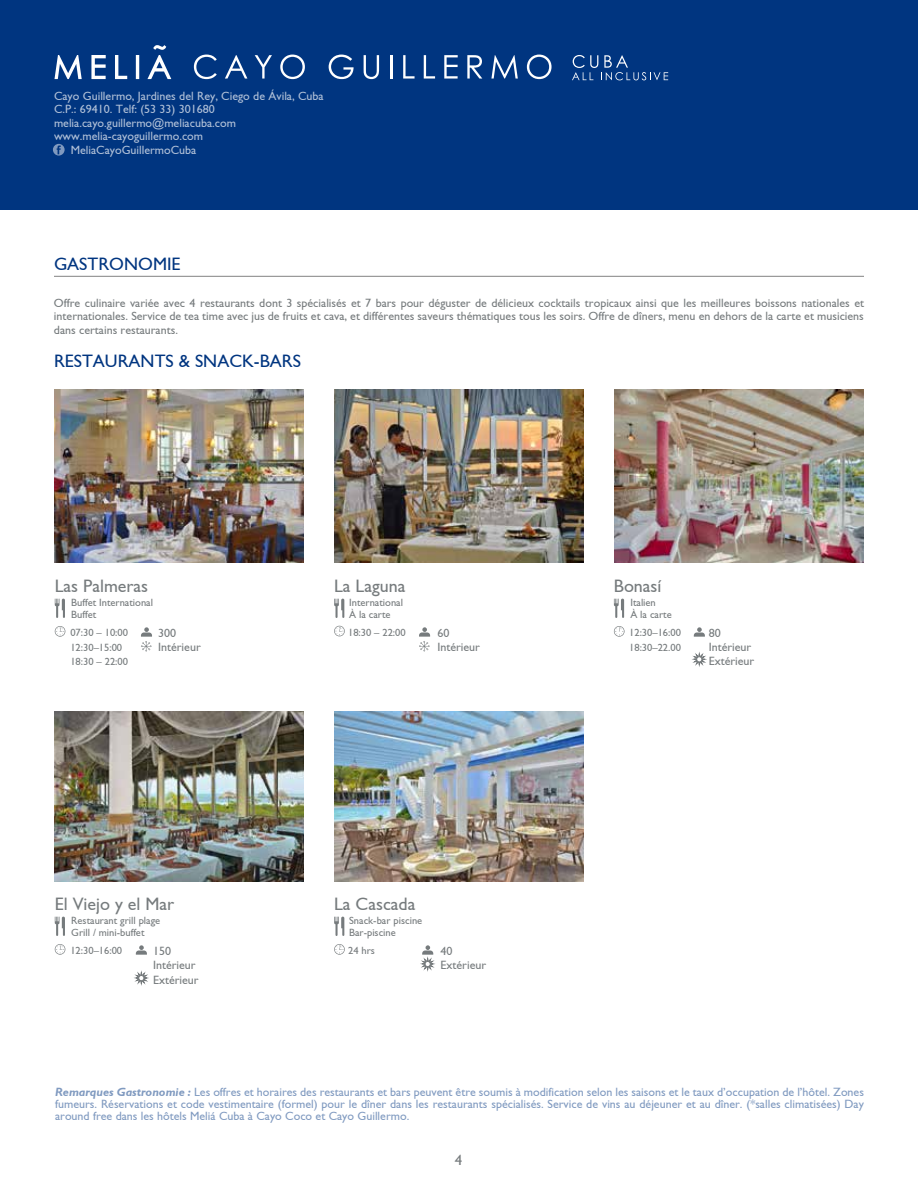
<style>
.page{position:relative;width:918px;height:1188px;background:#fff}
.page>*{position:absolute;margin:0;border:0;box-sizing:border-box;transform-origin:0 0}
.t1{font:18px "Gill Sans";color:#767b7d}
.t2{font:18px "Gill Sans";color:#003580}
.t3{font:15px "Gill Sans";color:#767b7d}
.t4{font:12px/13.5px "Gill Sans";color:#767b7d}
.t5{font:12px/12px "Gill Sans";color:#809ac0;text-align:justify}
.t6{font:12px "Gill Sans";color:#fff}
.t7{font:10.5px/12px "Gill Sans";color:#767b7d}
.s1{font-weight:700;font-style:italic}
</style>
<div class="page">
<div style="left:0;top:0;width:918px;height:210px;background:#003580"></div>
<svg style="left:194px;top:55px;width:23px;height:24px"></svg>
<svg style="left:225px;top:55px;width:22px;height:24px"></svg>
<svg style="left:255px;top:55px;width:17px;height:24px"></svg>
<svg style="left:280px;top:55px;width:25px;height:24px"></svg>
<svg style="left:329px;top:55px;width:25px;height:24px"></svg>
<svg style="left:364px;top:55px;width:15px;height:24px"></svg>
<hr style="left:390px;top:55px;width:2px;height:24px;background:#fff">
<svg style="left:403px;top:55px;width:12px;height:24px"></svg>
<svg style="left:424px;top:55px;width:11px;height:24px"></svg>
<svg style="left:444px;top:55px;width:14px;height:24px"></svg>
<svg style="left:467px;top:55px;width:15px;height:24px"></svg>
<svg style="left:491px;top:55px;width:27px;height:24px"></svg>
<svg style="left:527px;top:55px;width:25px;height:24px"></svg>
<svg style="left:55px;top:45px;width:116px;height:34px"></svg>
<svg style="left:572px;top:55px;width:96px;height:25px"></svg>
<svg style="left:53px;top:144px;width:12px;height:12px"></svg>
<img style="left:54px;top:389px;width:250px;height:173px">
<img style="left:334px;top:389px;width:250px;height:173px">
<img style="left:614px;top:389px;width:250px;height:173px">
<svg style="left:55px;top:626px;width:10px;height:11px"></svg>
<svg style="left:141px;top:627px;width:11px;height:24px"></svg>
<svg style="left:334px;top:626px;width:11px;height:10px"></svg>
<svg style="left:419px;top:627px;width:11px;height:24px"></svg>
<svg style="left:614px;top:626px;width:11px;height:11px"></svg>
<svg style="left:694px;top:627px;width:11px;height:10px"></svg>
<svg style="left:694px;top:654px;width:11px;height:11px"></svg>
<svg style="left:55px;top:598px;width:10px;height:20px"></svg>
<svg style="left:334px;top:598px;width:10px;height:20px"></svg>
<svg style="left:614px;top:598px;width:10px;height:20px"></svg>
<img style="left:54px;top:712px;width:250px;height:170px">
<img style="left:334px;top:712px;width:250px;height:170px">
<svg style="left:55px;top:944px;width:10px;height:11px"></svg>
<svg style="left:136px;top:945px;width:11px;height:10px"></svg>
<svg style="left:136px;top:973px;width:11px;height:11px"></svg>
<svg style="left:334px;top:944px;width:11px;height:11px"></svg>
<svg style="left:422px;top:945px;width:11px;height:25px"></svg>
<svg style="left:55px;top:916px;width:10px;height:20px"></svg>
<svg style="left:334px;top:916px;width:10px;height:20px"></svg>
<hr style="left:54px;top:276px;width:810px;height:1px;background:#000">
<p class="t6" style="left:54px;top:89px;width:271px">Cayo Guillermo, Jardines del Rey, Ciego de Ávila, Cuba</p>
<p class="t6" style="left:54px;top:102px;width:162px">C.P.: 69410. Telf: (53 33) 301680</p>
<p class="t6" style="left:54px;top:116px;width:183px">melia.cayo.guillermo@meliacuba.com</p>
<p class="t6" style="left:54px;top:129px;width:151px">www.melia-cayoguillermo.com</p>
<p class="t6" style="left:71px;top:143px;width:127px">MeliaCayoGuillermoCuba</p>
<h1 class="t2" style="left:54px;top:254px;width:128px">GASTRONOMIE</h1>
<p class="t4" style="left:54px;top:296px;width:812px;text-align:justify">Offre culinaire variée avec 4 restaurants dont 3 spécialisés et 7 bars pour déguster de délicieux cocktails tropicaux ainsi que les meilleures boissons nationales et internationales. Service de tea time avec jus de fruits et cava, et différentes saveurs thématiques tous les soirs. Offre de dîners, menu en dehors de la carte et musiciens dans certains restaurants.</p>
<h1 class="t2" style="left:54px;top:350px;width:248px">RESTAURANTS &amp; SNACK-BARS</h1>
<h1 class="t1" style="left:55px;top:575px;width:95px">Las Palmeras</h1>
<p class="t7" style="left:70px;top:626px;width:59px">07:30 – 10:00</p>
<p class="t4" style="left:158px;top:626px;width:19px">300</p>
<p class="t7" style="left:70px;top:641px;width:53px">12:30–15:00</p>
<p class="t4" style="left:158px;top:641px;width:44px">Intérieur</p>
<p class="t7" style="left:70px;top:655px;width:59px">18:30 – 22:00</p>
<h1 class="t1" style="left:334px;top:575px;width:73px">La Laguna</h1>
<p class="t7" style="left:348px;top:626px;width:59px">18:30 – 22:00</p>
<p class="t4" style="left:437px;top:625px;width:44px;line-height:14.9px">60<br>Intérieur</p>
<h1 class="t1" style="left:614px;top:575px;width:49px">Bonasí</h1>
<p class="t7" style="left:629px;top:626px;width:53px">12:30–16:00</p>
<p class="t4" style="left:709px;top:626px;width:13px">80</p>
<p class="t7" style="left:629px;top:641px;width:53px">18:30–22.00</p>
<p class="t4" style="left:709px;top:641px;width:47px">Intérieur<br>Extérieur</p>
<p class="t7" style="left:71px;top:597px;width:83px">Buffet International<br>Buffet</p>
<p class="t7" style="left:349px;top:597px;width:55px">International<br>À la carte</p>
<p class="t7" style="left:630px;top:597px;width:43px">Italien<br>À la carte</p>
<h1 class="t1" style="left:334px;top:893px;width:83px">La Cascada</h1>
<p class="t7" style="left:348px;top:944px;width:28px">24 hrs</p>
<p class="t4" style="left:441px;top:943px;width:47px;line-height:14.9px">40<br>Extérieur</p>
<h1 class="t1" style="left:55px;top:893px;width:121px">El Viejo y el Mar</h1>
<p class="t7" style="left:70px;top:944px;width:53px">12:30–16:00</p>
<p class="t4" style="left:153px;top:943px;width:47px;line-height:14.4px">150<br>Intérieur<br>Extérieur</p>
<p class="t7" style="left:71px;top:915px;width:90px">Restaurant grill plage<br>Grill / mini-buffet</p>
<p class="t7" style="left:349px;top:915px;width:75px">Snack-bar piscine<br>Bar-piscine</p>
<p class="t5" style="left:55px;top:1086px;width:810px"><span class="s1">Remarques Gastronomie :</span> Les offres et horaires des restaurants et bars peuvent être soumis à modification selon les saisons et le taux d’occupation de l’hôtel. Zones fumeurs. Réservations et code vestimentaire (formel) pour le dîner dans les restaurants spécialisés. Service de vins au déjeuner et au dîner. (*salles climatisées) Day around free dans les hôtels Meliá Cuba à Cayo Coco et Cayo Guillermo.</p>
<p class="t3" style="left:455px;top:1151px;width:9px">4</p>
</div>
